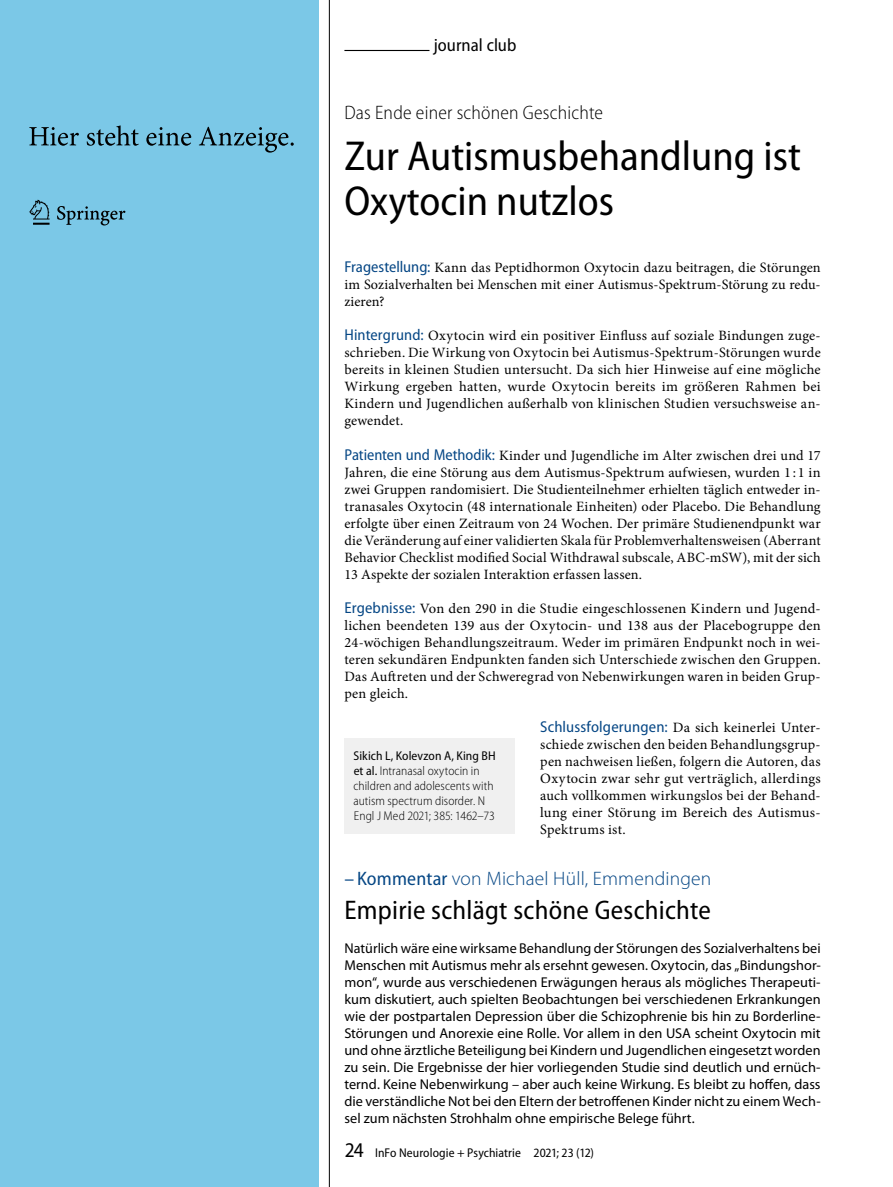
<style>
.page{position:relative;width:893px;height:1187px;background:#fff}
.page>*{position:absolute;margin:0;border:0;box-sizing:border-box;transform-origin:0 0}
.Title_1{font:semi-condensed 42px/45px "Myriad Pro";color:#000}
.Box_SectionHeading_x{font:semi-condensed 27px "Myriad Pro";letter-spacing:.01em;color:#000}
.NoXML_Pagina{font:semi-condensed 21px "Myriad Pro";color:#000}
.t1{font:300 19.5px "Myriad Pro";letter-spacing:.01em;color:#064785}
.SuperTitle_1{font:300 semi-condensed 19.5px "Myriad Pro";letter-spacing:.01em;color:#000}
.Category_x{font:semi-condensed 18px "Myriad Pro";color:#000}
.Para_Entry{font:14.25px/17px "Minion Pro";letter-spacing:.01em;color:#000;text-align:justify}
.Para_Box{font:14.25px/17px "Myriad Pro";color:#000;text-align:justify}
.Para_Originalie{font:300 semi-condensed 12.75px/15px "Myriad Pro";color:#000}
.NoXML_Pagina-2{font:semi-condensed 12.75px "Myriad Pro";letter-spacing:.005em;color:#000}
.s1{font-family:"Myriad Pro";font-stretch:semi-condensed;font-size:15.75px;color:#064785}
.s2{font-weight:400}
.s3{font-weight:400;font-stretch:semi-expanded}
.s4{font-weight:400;font-stretch:semi-condensed}
</style>
<div class="page">
<div style="left:345px;top:738px;width:170px;height:95px;background:#f0f0f0"></div>
<hr style="left:329px;top:0;width:1px;height:1186px;background:#000">
<hr style="left:344px;top:50px;width:85px;height:1px;background:#000">
<div style="left:0;top:0;width:319px;height:1186px;background:#7bc8e7"></div>
<svg style="left:29px;top:125px;width:265px;height:28px"></svg>
<svg style="left:29px;top:200px;width:96px;height:25px"></svg>
<p class="Category_x" style="left:434px;top:35px;width:84px">journal club</p>
<p class="SuperTitle_1" style="left:344px;top:102px;width:260px">Das Ende einer schönen Geschichte</p>
<p class="Title_1" style="left:344px;top:134px;width:458px">Zur Autismusbehandlung ist<br>Oxytocin nutzlos</p>
<p class="Para_Entry" style="left:344px;top:259px;width:478px"><span class="s1">Fragestellung:</span> Kann das Peptidhormon Oxytocin dazu beitragen, die Störungen im Sozialverhalten bei Menschen mit einer Autismus-Spektrum-Störung zu redu&shy;zieren?</p>
<p class="Para_Entry" style="left:344px;top:327px;width:478px"><span class="s1">Hintergrund:</span> Oxytocin wird ein positiver Einfluss auf soziale Bindungen zuge&shy;schrieben. Die Wirkung von Oxytocin bei Autismus-Spektrum-Störungen wurde bereits in kleinen Studien untersucht. Da sich hier Hinweise auf eine mögliche Wirkung ergeben hatten, wurde Oxytocin bereits im größeren Rahmen bei Kindern und Jugendlichen außerhalb von klinischen Studien versuchsweise an&shy;gewendet.</p>
<p class="Para_Entry" style="left:344px;top:446px;width:478px"><span class="s1">Patienten und Methodik:</span> Kinder und Jugendliche im Alter zwischen drei und 17<br>Jahren, die eine Störung aus dem Autismus-Spektrum aufwiesen, wurden 1 : 1 in zwei Gruppen randomisiert. Die Studienteilnehmer erhielten täglich entweder in&shy;tranasales Oxytocin (48 internationale Einheiten) oder Placebo. Die Behandlung erfolgte über einen Zeitraum von 24 Wochen. Der primäre Studienendpunkt war die Veränderung auf einer validierten Skala für Problemverhaltensweisen (Aberrant Behavior Checklist modified Social Withdrawal subscale, ABC-mSW), mit der sich 13 Aspekte der sozialen Interaktion erfassen lassen.</p>
<p class="Para_Entry" style="left:344px;top:599px;width:478px"><span class="s1">Ergebnisse:</span> Von den 290 in die Studie eingeschlossenen Kindern und Jugend&shy;lichen beendeten 139 aus der Oxytocin- und 138 aus der Placebogruppe den 24-wöchigen Behandlungszeitraum. Weder im primären Endpunkt noch in wei&shy;teren sekundären Endpunkten fanden sich Unterschiede zwischen den Gruppen.<br>Das Auftreten und der Schweregrad von Nebenwirkungen waren in beiden Grup&shy;pen gleich.</p>
<p class="Para_Entry" style="left:540px;top:718px;width:282px"><span class="s1">Schlussfolgerungen:</span> Da sich keinerlei Unter&shy;schiede zwischen den beiden Behandlungsgrup&shy;pen nachweisen ließen, folgern die Autoren, das Oxytocin zwar sehr gut verträglich, allerdings auch vollkommen wirkungslos bei der Behand&shy;lung einer Störung im Bereich des Autismus-Spektrums ist.</p>
<p class="Para_Originalie" style="left:353px;top:748px;width:144px"><span class="s2">Sikich L, Kolevzon A, King BH et al.</span> Intranasal oxytocin in children and adolescents with autism spectrum disorder. N<br>Engl J Med 2021; 385: 1462–73</p>
<p class="t1" style="left:344px;top:867px;width:368px"><span class="s3">–</span> <span class="s4">Kommentar</span> von Michael Hüll, Emmendingen</p>
<p class="Box_SectionHeading_x" style="left:344px;top:895px;width:368px">Empirie schlägt schöne Geschichte</p>
<p class="Para_Box" style="left:344px;top:939px;width:478px">Natürlich wäre eine wirksame Behandlung der Störungen des Sozialverhaltens bei Menschen mit Autismus mehr als ersehnt gewesen. Oxytocin, das „Bindungshor&shy;mon“, wurde aus verschiedenen Erwägungen heraus als mögliches Therapeuti&shy;kum diskutiert, auch spielten Beobachtungen bei verschiedenen Erkrankungen wie der postpartalen Depression über die Schizophrenie bis hin zu Borderline-Störungen und Anorexie eine Rolle. Vor allem in den USA scheint Oxytocin mit und ohne ärztliche Beteiligung bei Kindern und Jugendlichen eingesetzt worden zu sein. Die Ergebnisse der hier vorliegenden Studie sind deutlich und ernüch&shy;ternd. Keine Nebenwirkung – aber auch keine Wirkung. Es bleibt zu hoffen, dass die verständliche Not bei den Eltern der betroffenen Kinder nicht zu einem Wech&shy;sel zum nächsten Strohhalm ohne empirische Belege führt.</p>
<p class="NoXML_Pagina" style="left:345px;top:1138px;width:21px">24</p>
<p class="NoXML_Pagina-2" style="left:375px;top:1145px;width:220px">InFo Neurologie + Psychiatrie 2021; 23 (12)</p>
</div>
